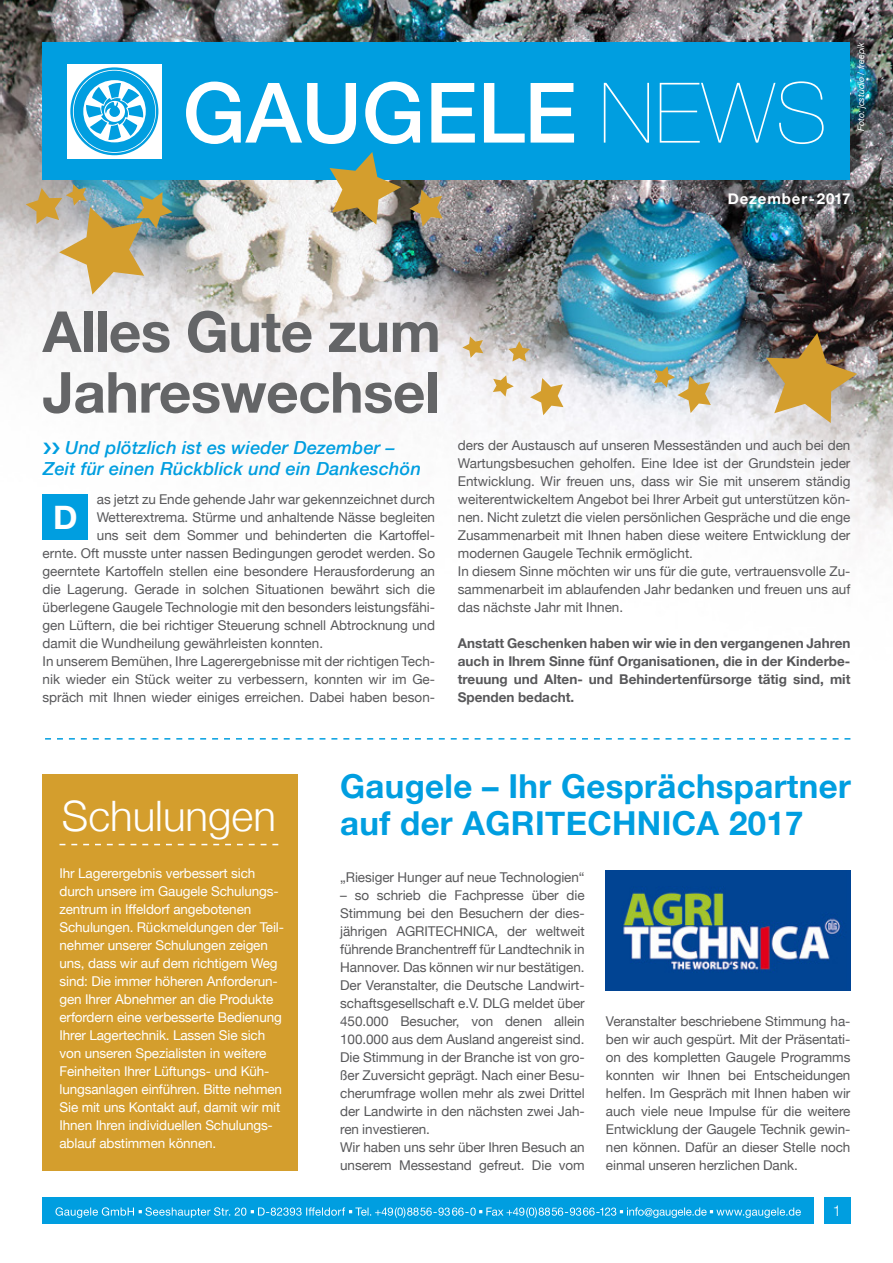
<style>
.page{position:relative;width:893px;height:1263px;background:#fff}
.page>*{position:absolute;margin:0;border:0;box-sizing:border-box;transform-origin:0 0}
.t1{font:700 56.7px/60.6px "Helvetica Neue";letter-spacing:-.01em;color:#646567}
.t2{font:300 42px "Helvetica Neue";color:#fff}
.t3{font:700 33px/37.5px "Helvetica Neue";letter-spacing:.01em;color:#009ee0}
.t4{font:700 33px "Helvetica Neue";color:#fff}
.t5{font:italic 500 18px/21px "Helvetica Neue";letter-spacing:.01em;color:#009ee0;text-align:center}
.t6{font:700 15px "Helvetica Neue";letter-spacing:.06em;color:#fff}
.t7{font:300 15px "Helvetica Neue";color:#fff}
.t8{font:13.5px/18px "Helvetica Neue";color:#58585a}
.t9{font:13.5px/18px "Helvetica Neue";letter-spacing:-.01em;color:#fff}
.t10{font:700 13.5px/18px "Helvetica Neue";color:#58585a;text-align:justify}
.t11{font:italic 9px "Helvetica Neue";letter-spacing:-.005em;color:#fff}
</style>
<div class="page">
<img style="left:1px;top:0;width:892px;height:1224px">
<div style="left:43px;top:494px;width:45px;height:46px;background:#009ee0"></div>
<div style="left:43px;top:43px;width:807px;height:137px;background:#009ee0"></div>
<svg style="left:604px;top:81px;width:220px;height:63px"></svg>
<div style="left:68px;top:64px;width:94px;height:94px;background:#fff"></div>
<svg style="left:70px;top:67px;width:88px;height:88px"></svg>
<svg style="left:73px;top:70px;width:83px;height:83px"></svg>
<div style="left:74px;top:71px;width:81px;height:81px;background:#009ee0;border-radius:50%"></div>
<svg style="left:83px;top:80px;width:63px;height:62px"></svg>
<svg style="left:86px;top:83px;width:58px;height:57px"></svg>
<svg style="left:186px;top:82px;width:170px;height:62px"></svg>
<svg style="left:365px;top:82px;width:55px;height:62px"></svg>
<svg style="left:431px;top:83px;width:44px;height:60px"></svg>
<svg style="left:484px;top:83px;width:41px;height:60px"></svg>
<svg style="left:531px;top:83px;width:43px;height:60px"></svg>
<svg style="left:45px;top:738px;width:805px;height:2px"></svg>
<svg style="left:330px;top:152px;width:71px;height:73px"></svg>
<svg style="left:462px;top:336px;width:21px;height:22px"></svg>
<svg style="left:508px;top:341px;width:22px;height:20px"></svg>
<svg style="left:493px;top:375px;width:21px;height:22px"></svg>
<svg style="left:766px;top:333px;width:91px;height:90px;background:#ab9161"></svg>
<svg style="left:654px;top:366px;width:57px;height:47px;background:#c3c4af"></svg>
<svg style="left:530px;top:378px;width:33px;height:37px"></svg>
<svg style="left:409px;top:189px;width:34px;height:38px"></svg>
<svg style="left:26px;top:184px;width:147px;height:110px;background:#b9b79e"></svg>
<div style="left:43px;top:774px;width:255px;height:396px;background:#d49e2d"></div>
<svg style="left:60px;top:844px;width:218px;height:1px"></svg>
<div style="left:43px;top:1197px;width:771px;height:27px;background:#009ee0"></div>
<svg style="left:55px;top:1207px;width:746px;height:11px"></svg>
<img style="left:606px;top:871px;width:244px;height:119px">
<div style="left:824px;top:1197px;width:26px;height:27px;background:#009ee0"></div>
<svg style="left:44px;top:442px;width:16px;height:12px"></svg>
<p class="t11" style="left:854px;top:131px;width:91px;rotate:-90deg">Foto: jcstudio / freepik</p>
<p class="t6" style="left:728px;top:187px;width:124px">Dezember-2017</p>
<h1 class="t1" style="left:43px;top:303px;width:400px">Alles Gute zum<br>Jahreswechsel</h1>
<h3 class="t5" style="left:43px;top:436px;width:379px">Und plötzlich ist es wieder Dezember –<br>Zeit für einen Rückblick und ein Dankeschön</h3>
<p class="t8" style="left:97px;top:491px;width:340px">as jetzt zu Ende gehende Jahr war gekennzeichnet durch</p>
<p class="t8" style="left:97px;top:509px;width:340px">Wetterextrema. Stürme und anhaltende Nässe begleiten</p>
<p class="t8" style="left:97px;top:527px;width:340px">uns seit dem Sommer und behinderten die Kartoffel-</p>
<p class="t8" style="left:43px;top:545px;width:394px">ernte. Oft musste unter nassen Bedingungen gerodet werden. So</p>
<p class="t8" style="left:43px;top:563px;width:394px">geerntete Kartoffeln stellen eine besondere Herausforderung an</p>
<p class="t8" style="left:43px;top:581px;width:394px">die Lagerung. Gerade in solchen Situationen bewährt sich die</p>
<p class="t8" style="left:43px;top:599px;width:394px">überlegene Gaugele Technologie mit den besonders leistungsfähi-</p>
<p class="t8" style="left:43px;top:617px;width:394px">gen Lüftern, die bei richtiger Steuerung schnell Abtrocknung und</p>
<p class="t8" style="left:43px;top:635px;width:282px">damit die Wundheilung gewährleisten konnten.</p>
<p class="t8" style="left:43px;top:653px;width:394px">In unserem Bemühen, Ihre Lagerergebnisse mit der richtigen Tech-</p>
<p class="t8" style="left:43px;top:671px;width:394px">nik wieder ein Stück weiter zu verbessern, konnten wir im Ge-</p>
<p class="t8" style="left:43px;top:689px;width:394px">spräch mit Ihnen wieder einiges erreichen. Dabei haben beson-</p>
<h3 class="t4" style="left:53px;top:491px;width:26px">D</h3>
<p class="t8" style="left:458px;top:437px;width:394px">ders der Austausch auf unseren Messeständen und auch bei den Wartungsbesuchen geholfen. Eine Idee ist der Grundstein jeder Entwicklung. Wir freuen uns, dass wir Sie mit unserem ständig weiterentwickeltem Angebot bei Ihrer Arbeit gut unterstützen kön&shy;nen. Nicht zuletzt die vielen persönlichen Gespräche und die enge Zusammenarbeit mit Ihnen haben diese weitere Entwicklung der modernen Gaugele Technik ermöglicht.<br>In diesem Sinne möchten wir uns für die gute, vertrauensvolle Zu&shy;sammenarbeit im ablaufenden Jahr bedanken und freuen uns auf das nächste Jahr mit Ihnen.</p>
<p class="t10" style="left:458px;top:634px;width:394px">Anstatt Geschenken haben wir wie in den vergangenen Jahren auch in Ihrem Sinne fünf Organisationen, die in der Kinderbe&shy;treuung und Alten- und Behindertenfürsorge tätig sind, mit Spenden bedacht.</p>
<h2 class="t2" style="left:62px;top:782px;width:215px">Schulungen</h2>
<p class="t9" style="left:60px;top:864px;width:226px">Ihr Lagerergebnis verbessert sich durch unsere im Gaugele Schulungs&shy;zentrum in Iffeldorf angebotenen Schulungen. Rückmeldungen der Teil&shy;nehmer unserer Schulungen zeigen uns, dass wir auf dem richtigem Weg sind: Die immer höheren Anforderun&shy;gen Ihrer Abnehmer an die Produkte erfordern eine verbesserte Bedienung Ihrer Lagertechnik. Lassen Sie sich von unseren Spezialisten in weitere Feinheiten Ihrer Lüftungs- und Küh&shy;lungsanlagen einführen. Bitte nehmen Sie mit uns Kontakt auf, damit wir mit Ihnen Ihren individuellen Schulungs&shy;ablauf abstimmen können.</p>
<h3 class="t3" style="left:340px;top:768px;width:512px">Gaugele – Ihr Gesprächspartner auf der AGRITECHNICA 2017</h3>
<p class="t8" style="left:340px;top:869px;width:246px">„Riesiger Hunger auf neue Technologien“</p>
<p class="t8" style="left:340px;top:887px;width:246px">– so schrieb die Fachpresse über die Stimmung bei den Besuchern der dies&shy;jährigen AGRITECHNICA, der weltweit führende Branchentreff für Landtechnik in Hannover. Das können wir nur bestätigen.<br>Der Veranstalter, die Deutsche Landwirt&shy;schaftsgesellschaft e.V. DLG meldet über 450.000 Besucher, von denen allein 100.000 aus dem Ausland angereist sind.<br>Die Stimmung in der Branche ist von gro&shy;ßer Zuversicht geprägt. Nach einer Besu&shy;cherumfrage wollen mehr als zwei Drittel der Landwirte in den nächsten zwei Jah&shy;ren investieren.<br>Wir haben uns sehr über Ihren Besuch an unserem Messestand gefreut. Die vom</p>
<p class="t8" style="left:606px;top:1013px;width:246px;text-align:justify">Veranstalter beschriebene Stimmung ha&shy;ben wir auch gespürt. Mit der Präsentati&shy;on des kompletten Gaugele Programms konnten wir Ihnen bei Entscheidungen helfen. Im Gespräch mit Ihnen haben wir auch viele neue Impulse für die weitere Entwicklung der Gaugele Technik gewin&shy;nen können. Dafür an dieser Stelle noch einmal unseren herzlichen Dank.</p>
<p class="t7" style="left:833px;top:1198px;width:10px">1</p>
</div>
